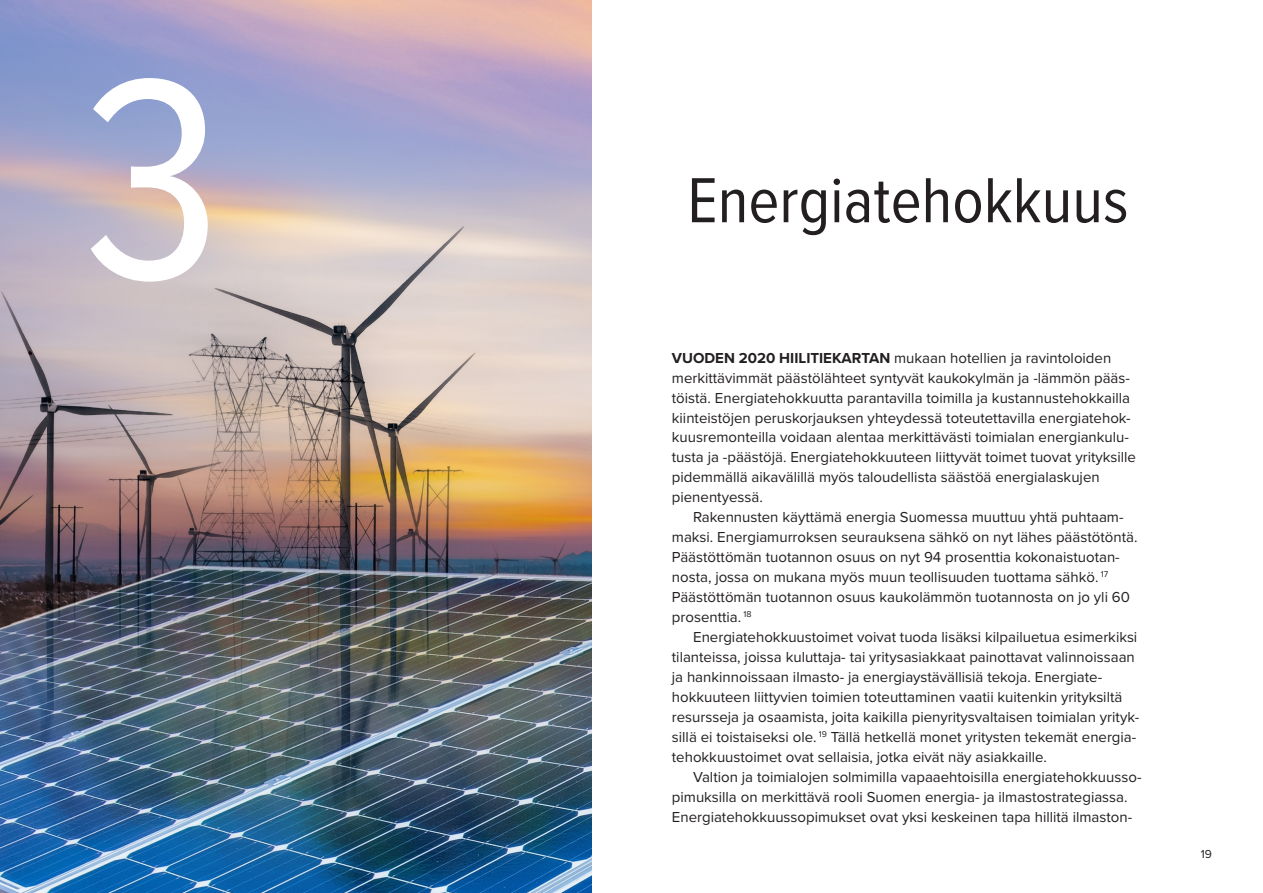
<style>
.page{position:relative;width:1263px;height:893px;background:#fff}
.page>*{position:absolute;margin:0;border:0;box-sizing:border-box;transform-origin:0 0}
.Pääotsikko{font:295.5px "Proxima Nova Cond";color:#fff}
.Pääotsikko-2{font:66px "Proxima Nova Cond";color:#231f20}
.Leipis_Proxima_Nova{font:15px/20px "Proxima Nova";color:#231f20}
.Leipis_eka_kpl{font:15px/20px "Proxima Nova";color:#231f20}
.t1{font:12px "Proxima Nova";color:#231f20}
.s1{font-weight:700}
</style>
<div class="page">
<img style="left:1px;top:1px;width:590px;height:892px">
<p class="Pääotsikko" style="left:82px;top:-38px;width:141px">3</p>
<p class="Pääotsikko-2" style="left:687px;top:152px;width:443px">Energiatehokkuus</p>
<p class="Leipis_eka_kpl" style="left:672px;top:347px;width:466px"><span class="s1">VUODEN 2020 HIILITIEKARTAN</span> mukaan hotellien ja ravintoloiden merkittävimmät päästölähteet syntyvät kaukokylmän ja -lämmön pääs&shy;töistä. Energiatehokkuutta parantavilla toimilla ja kustannustehokkailla kiinteistöjen peruskorjauksen yhteydessä toteutettavilla energiatehok&shy;kuusremonteilla voidaan alentaa merkittävästi toimialan energiankulu&shy;tusta ja -päästöjä. Energiatehokkuuteen liittyvät toimet tuovat yrityksille pidemmällä aikavälillä myös taloudellista säästöä energialaskujen pienentyessä.</p>
<p class="Leipis_Proxima_Nova" style="left:672px;top:507px;width:467px;text-indent:21px">Rakennusten käyttämä energia Suomessa muuttuu yhtä puhtaam&shy;maksi. Energiamurroksen seurauksena sähkö on nyt lähes päästötöntä.<br>Päästöttömän tuotannon osuus on nyt 94 prosenttia kokonaistuotan&shy;nosta, jossa on mukana myös muun teollisuuden tuottama sähkö. <sup>17<br></sup>Päästöttömän tuotannon osuus kaukolämmön tuotannosta on jo yli 60 prosenttia. <sup>18</sup></p>
<p class="Leipis_Proxima_Nova" style="left:672px;top:626px;width:469px;text-indent:21px">Energiatehokkuustoimet voivat tuoda lisäksi kilpailuetua esimerkiksi tilanteissa, joissa kuluttaja- tai yritysasiakkaat painottavat valinnoissaan ja hankinnoissaan ilmasto- ja energiaystävällisiä tekoja. Energiate&shy;hokkuuteen liittyvien toimien toteuttaminen vaatii kuitenkin yrityksiltä resursseja ja osaamista, joita kaikilla pienyritysvaltaisen toimialan yrityk&shy;sillä ei toistaiseksi ole. <sup>19</sup> Tällä hetkellä monet yritysten tekemät energia&shy;tehokkuustoimet ovat sellaisia, jotka eivät näy asiakkaille.</p>
<p class="Leipis_Proxima_Nova" style="left:672px;top:766px;width:471px;text-indent:21px">Valtion ja toimialojen solmimilla vapaaehtoisilla energiatehokkuusso&shy;pimuksilla on merkittävä rooli Suomen energia- ja ilmastostrategiassa.<br>Energiatehokkuussopimukset ovat yksi keskeinen tapa hillitä ilmaston-</p>
<p class="t1" style="left:1201px;top:845px;width:13px">19</p>
</div>
